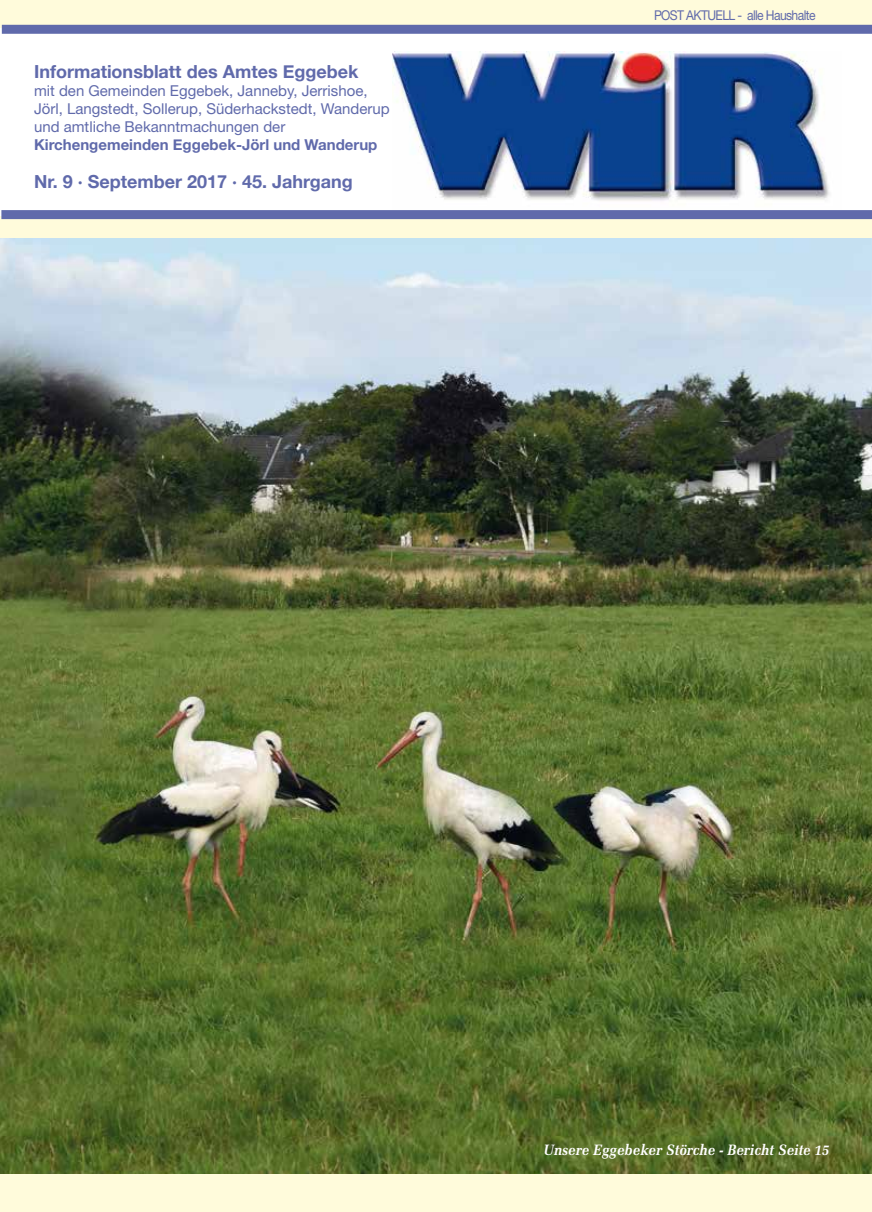
<style>
.page{position:relative;width:872px;height:1212px;background:#fffbdb}
.page>*{position:absolute;margin:0;border:0;box-sizing:border-box;transform-origin:0 0}
.t1{font:700 18px "Helvetica Neue";color:#606aab}
.t2{font:15px/18px "Helvetica Neue";color:#606aab}
.t3{font:700 15px "Helvetica Neue";color:#606aab}
.t4{font:italic 700 15px "Melior";color:#fff;scale:.9 1}
.t5{font:13.5px "Helvetica Neue";letter-spacing:-.05em;color:#606aab;scale:.9 1}
</style>
<div class="page">
<div style="left:0;top:28px;width:872px;height:187px;background:#fff"></div>
<img style="left:393px;top:51px;width:437px;height:150px">
<div style="left:2px;top:25px;width:870px;height:9px;background:#606aab"></div>
<div style="left:1px;top:210px;width:871px;height:9px;background:#606aab"></div>
<img style="left:0;top:238px;width:872px;height:936px">
<p class="t1" style="left:34px;top:58px;width:326px">Informationsblatt des Amtes Eggebek</p>
<p class="t2" style="left:34px;top:82px;width:357px">mit den Gemeinden Eggebek, Janneby, Jerrishoe,<br>Jörl, Langstedt, Sollerup, Süderhackstedt, Wanderup und amtliche Bekanntmachungen der</p>
<p class="t3" style="left:34px;top:133px;width:345px">Kirchengemeinden Eggebek-Jörl und Wanderup</p>
<p class="t1" style="left:34px;top:168px;width:320px">Nr. 9 · September 2017 · 45. Jahrgang</p>
<p class="t5" style="left:654px;top:7px;width:181px">POST AKTUELL - alle Haushalte</p>
<p class="t4" style="left:543px;top:1141px;width:319px">Unsere Eggebeker Störche - Bericht Seite 15</p>
</div>
